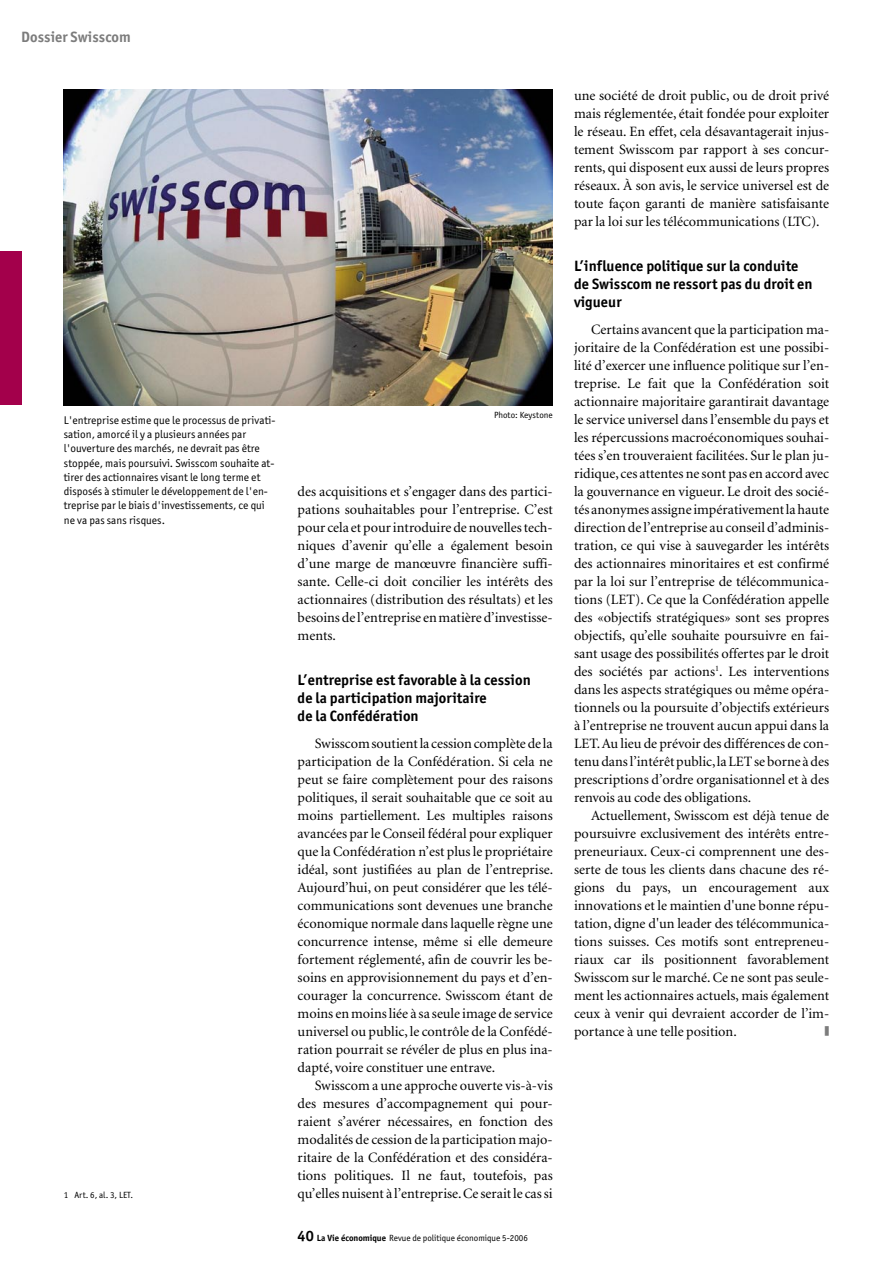
<style>
.page{position:relative;width:893px;height:1263px;background:#fff}
.page>*{position:absolute;margin:0;border:0;box-sizing:border-box;transform-origin:0 0}
._04_Zwischentitel_1{font:700 15px/18px "Officina San ITC";letter-spacing:.005em;color:#000}
.Rubriktitel_links{font:700 15px "Officina San ITC";letter-spacing:.005em;color:#7c7c7c}
._03_Grundschrift{font:14.25px/18px "Minion";color:#000;text-align:justify}
._07_Legende{font:11.25px/14.2px "Officina San ITC";letter-spacing:.005em;color:#000}
._09_Fussnote{font:9px "Officina San ITC";color:#000}
._07_Legende-2{font:9px "Officina San ITC";letter-spacing:.005em;color:#000}
.s1{font-weight:700;font-size:15px}
.s2{font-weight:700}
</style>
<div class="page">
<div style="left:0;top:252px;width:21px;height:153px;background:#a3004b"></div>
<img style="left:64px;top:89px;width:489px;height:316px">
<p class="Rubriktitel_links" style="left:21px;top:27px;width:111px">Dossier Swisscom</p>
<p class="_07_Legende" style="left:64px;top:413px;width:213px">L'entreprise estime que le processus de privati&shy;sation, amorcé il y a plusieurs années par l'ouverture des marchés, ne devrait pas être stoppée, mais poursuivi. Swisscom souhaite at&shy;tirer des actionnaires visant le long terme et disposés à stimuler le développement de l'en&shy;treprise par le biais d'investissements, ce qui ne va pas sans risques.</p>
<p class="_07_Legende-2" style="left:494px;top:410px;width:60px">Photo: Keystone</p>
<p class="_03_Grundschrift" style="left:298px;top:482px;width:257px">des acquisitions et s’engager dans des partici&shy;pations souhaitables pour l’entreprise. C’est pour cela et pour introduire de nouvelles tech&shy;niques d’avenir qu’elle a également besoin d’une marge de manœuvre financière suffi&shy;sante. Celle-ci doit concilier les intérêts des actionnaires (distribution des résultats) et les besoins de l’entreprise en matière d’investisse&shy;ments.</p>
<p class="_04_Zwischentitel_1" style="left:298px;top:670px;width:235px">L’entreprise est favorable à la cession de la participation majoritaire<br>de la Confédération</p>
<p class="_03_Grundschrift" style="left:298px;top:734px;width:257px;text-indent:17px">Swisscom soutient la cession complète de la participation de la Confédération. Si cela ne peut se faire complètement pour des raisons politiques, il serait souhaitable que ce soit au moins partiellement. Les multiples raisons avancées par le Conseil fédéral pour expliquer que la Confédération n’est plus le propriétaire idéal, sont justifiées au plan de l’entreprise.<br>Aujourd’hui, on peut considérer que les télé&shy;communications sont devenues une branche économique normale dans laquelle règne une concurrence intense, même si elle demeure fortement réglementé, afin de couvrir les be&shy;soins en approvisionnement du pays et d’en&shy;courager la concurrence. Swisscom étant de moins en moins liée à sa seule image de service universel ou public, le contrôle de la Confédé&shy;ration pourrait se révéler de plus en plus ina&shy;dapté, voire constituer une entrave.</p>
<p class="_03_Grundschrift" style="left:298px;top:1076px;width:257px;text-indent:17px">Swisscom a une approche ouverte vis-à-vis des mesures d’accompagnement qui pour&shy;raient s’avérer nécessaires, en fonction des modalités de cession de la participation majo&shy;ritaire de la Confédération et des considéra&shy;tions politiques. Il ne faut, toutefois, pas qu’elles nuisent à l’entreprise. Ce serait le cas si</p>
<p class="_09_Fussnote" style="left:64px;top:1189px;width:71px">1 Art. 6, al. 3, LET.</p>
<p class="_09_Fussnote" style="left:298px;top:1232px;width:232px"><span class="s1">40</span> <span class="s2">La Vie économique</span> Revue de politique économique 5-2006</p>
<p class="_03_Grundschrift" style="left:574px;top:86px;width:257px">une société de droit public, ou de droit privé mais réglementée, était fondée pour exploiter le réseau. En effet, cela désavantagerait injus&shy;tement Swisscom par rapport à ses concur&shy;rents, qui disposent eux aussi de leurs propres réseaux. À son avis, le service universel est de toute façon garanti de manière satisfaisante par la loi sur les télécommunications (LTC).</p>
<p class="_04_Zwischentitel_1" style="left:574px;top:256px;width:240px">L’influence politique sur la conduite de Swisscom ne ressort pas du droit en vigueur</p>
<p class="_03_Grundschrift" style="left:574px;top:320px;width:257px;text-indent:17px">Certains avancent que la participation ma&shy;joritaire de la Confédération est une possibi&shy;lité d’exercer une influence politique sur l’en&shy;treprise. Le fait que la Confédération soit actionnaire majoritaire garantirait davantage le service universel dans l’ensemble du pays et les répercussions macroéconomiques souhai&shy;tées s’en trouveraient facilitées. Sur le plan ju&shy;ridique, ces attentes ne sont pas en accord avec la gouvernance en vigueur. Le droit des socié&shy;tés anonymes assigne impérativement la haute direction de l’entreprise au conseil d’adminis&shy;tration, ce qui vise à sauvegarder les intérêts des actionnaires minoritaires et est confirmé par la loi sur l’entreprise de télécommunica&shy;tions (LET). Ce que la Confédération appelle des «objectifs stratégiques» sont ses propres objectifs, qu’elle souhaite poursuivre en fai&shy;sant usage des possibilités offertes par le droit des sociétés par actions<sup>1</sup>. Les interventions dans les aspects stratégiques ou même opéra&shy;tionnels ou la poursuite d’objectifs extérieurs à l’entreprise ne trouvent aucun appui dans la LET. Au lieu de prévoir des différences de con&shy;tenu dans l’intérêt public, la LET se borne à des prescriptions d’ordre organisationnel et à des renvois au code des obligations.</p>
<p class="_03_Grundschrift" style="left:574px;top:806px;width:257px;text-indent:17px">Actuellement, Swisscom est déjà tenue de poursuivre exclusivement des intérêts entre&shy;preneuriaux. Ceux-ci comprennent une des&shy;serte de tous les clients dans chacune des ré&shy;gions du pays, un encouragement aux innovations et le maintien d'une bonne répu&shy;tation, digne d'un leader des télécommunica&shy;tions suisses. Ces motifs sont entrepreneu&shy;riaux car ils positionnent favorablement Swisscom sur le marché. Ce ne sont pas seule&shy;ment les actionnaires actuels, mais également ceux à venir qui devraient accorder de l’im&shy;portance à une telle position.</p>
</div>
